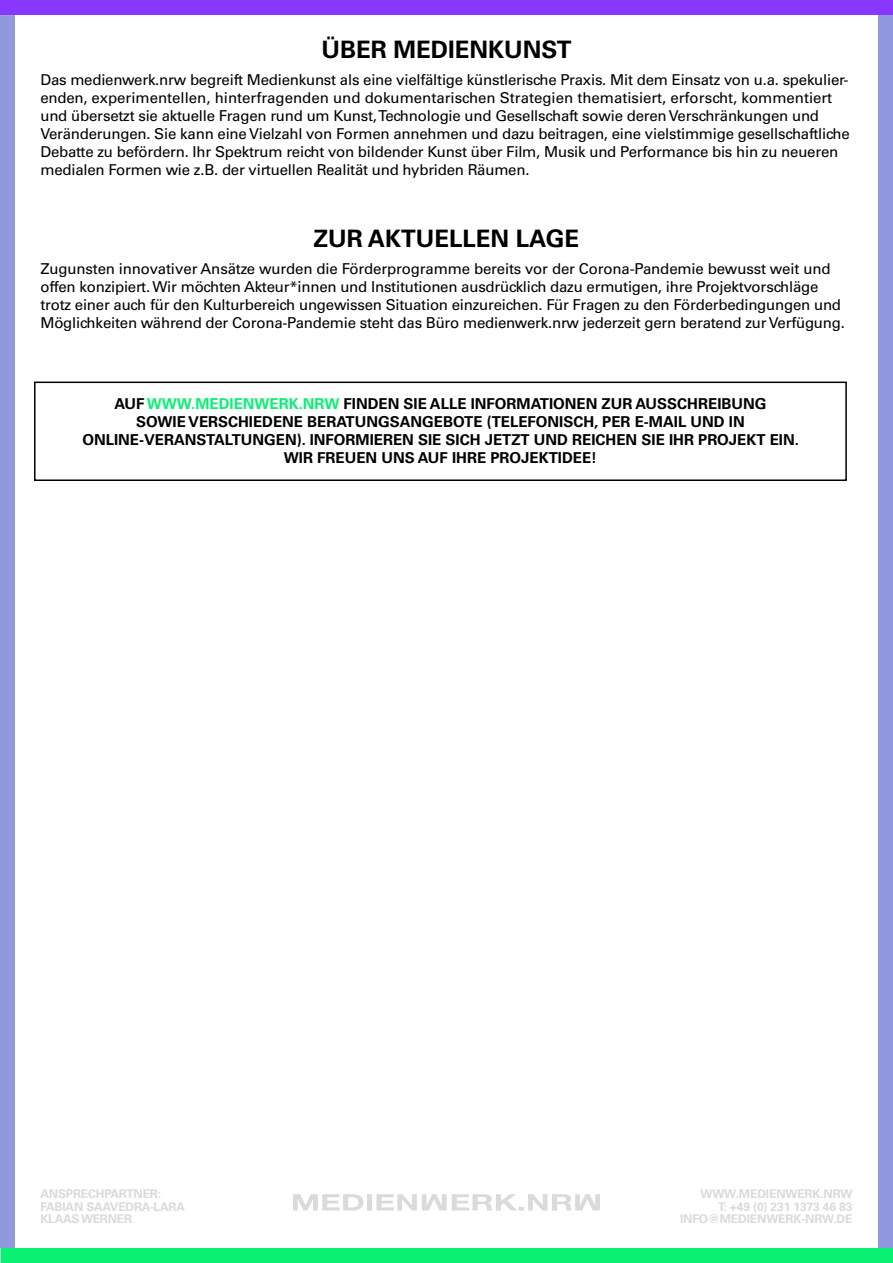
<style>
.page{position:relative;width:893px;height:1263px;background:#fff}
.page>*{position:absolute;margin:0;border:0;box-sizing:border-box;transform-origin:0 0}
.t1{font:700 24px "Univers LT Std";color:#000}
.t2{font:15px/18px "Univers LT Std";letter-spacing:-.015em;color:#000}
.t3{font:700 15px/18px "Univers LT Std";color:#000;text-align:center}
.t4{font:700 12px/12.6px "Univers LT Std";letter-spacing:-.015em;color:#dadada;text-align:right}
.s1{color:#0af073}
</style>
<div class="page">
<div style="left:0;top:0;width:893px;height:15px;background:#8737ff"></div>
<div style="left:1px;top:1248px;width:892px;height:15px;background:#0af073"></div>
<div style="left:878px;top:15px;width:15px;height:1233px;background:#9198dd"></div>
<div style="left:0;top:15px;width:15px;height:1233px;background:#9198dd"></div>
<svg style="left:293px;top:1194px;width:307px;height:16px"></svg>
<div style="left:34px;top:382px;width:813px;height:99px;border:2px solid #000"></div>
<h1 class="t1" style="left:321px;top:36px;width:252px">ÜBER MEDIENKUNST</h1>
<p class="t2" style="left:40px;top:71px;width:811px">Das medienwerk.nrw begreift Medienkunst als eine vielfältige künstlerische Praxis. Mit dem Einsatz von u.a. spekulier&shy;enden, experimentellen, hinterfragenden und dokumentarischen Strategien thematisiert, erforscht, kommentiert und übersetzt sie aktuelle Fragen rund um Kunst, Technologie und Gesellschaft sowie deren Verschränkungen und Veränderungen. Sie kann eine Vielzahl von Formen annehmen und dazu beitragen, eine vielstimmige gesellschaftliche Debatte zu befördern. Ihr Spektrum reicht von bildender Kunst über Film, Musik und Performance bis hin zu neueren medialen Formen wie z.B. der virtuellen Realität und hybriden Räumen.</p>
<h1 class="t1" style="left:314px;top:225px;width:267px">ZUR AKTUELLEN LAGE</h1>
<p class="t2" style="left:40px;top:260px;width:806px">Zugunsten innovativer Ansätze wurden die Förderprogramme bereits vor der Corona-Pandemie bewusst weit und offen konzipiert. Wir möchten Akteur*innen und Institutionen ausdrücklich dazu ermutigen, ihre Projektvorschläge trotz einer auch für den Kulturbereich ungewissen Situation einzureichen. Für Fragen zu den Förderbedingungen und Möglichkeiten während der Corona-Pandemie steht das Büro medienwerk.nrw jederzeit gern beratend zur Verfügung.</p>
<p class="t3" style="left:82px;top:395px;width:718px">AUF <span class="s1">WWW.MEDIENWERK.NRW</span> FINDEN SIE ALLE INFORMATIONEN ZUR AUSSCHREIBUNG<br>SOWIE VERSCHIEDENE BERATUNGSANGEBOTE (TELEFONISCH, PER E-MAIL UND IN ONLINE-VERANSTALTUNGEN). INFORMIEREN SIE SICH JETZT UND REICHEN SIE IHR PROJEKT EIN.<br>WIR FREUEN UNS AUF IHRE PROJEKTIDEE!</p>
<p class="t4" style="left:40px;top:1188px;width:146px;text-align:left">ANSPRECHPARTNER:<br>FABIAN SAAVEDRA-LARA<br>KLAAS WERNER</p>
<p class="t4" style="left:680px;top:1188px;width:174px">WWW.MEDIENWERK.NRW<br>T: +49 (0) 231 1373 46 83<br>INFO@MEDIENWERK-NRW.DE</p>
</div>
